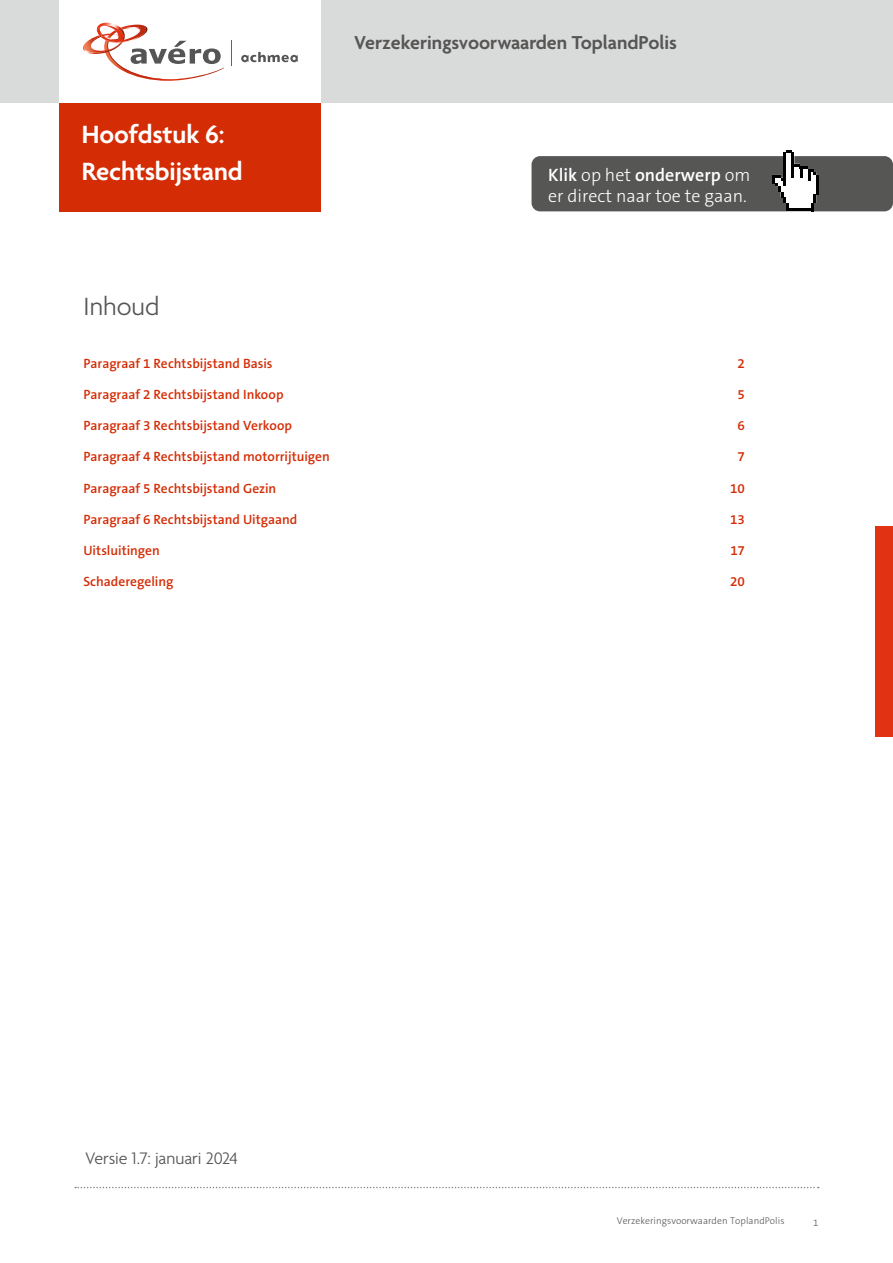
<style>
.page{position:relative;width:893px;height:1263px;background:#fff}
.page>*{position:absolute;margin:0;border:0;box-sizing:border-box;transform-origin:0 0}
.t1{font:600 27px/37.5px "Agenda";letter-spacing:-.005em;color:#fff}
.Hoofdstuk_kop{font:300 27px "Agenda";color:#565655}
.t2{font:600 20.25px "Agenda";color:#565655}
.t3{font:300 18px "The Sans B3";color:#fff}
.Productnamen{font:300 18px "Agenda";letter-spacing:-.005em;color:#555}
.t4{font:600 18px "The Sans B6";color:#fff}
.inhoudsopgave_tussenkopje{font:600 13.5px "The Sans B6";color:#d42d06}
.t5{font:300 9.75px "The Sans B3";letter-spacing:.005em;color:#555}
.s1{font-family:"The Sans B3";font-weight:300}
</style>
<div class="page">
<div style="left:0;top:0;width:893px;height:103px;background:#d9dada"></div>
<div style="left:60px;top:0;width:261px;height:103px;background:#fff"></div>
<svg style="left:241px;top:52px;width:57px;height:10px"></svg>
<svg style="left:83px;top:22px;width:141px;height:59px"></svg>
<svg style="left:231px;top:41px;width:1px;height:25px"></svg>
<div style="left:531px;top:156px;width:362px;height:55px;background:#565655;border-radius:9px"></div>
<svg style="left:772px;top:150px;width:47px;height:61px"></svg>
<svg style="left:75px;top:1187px;width:744px;height:1px"></svg>
<div style="left:60px;top:103px;width:261px;height:108px;background:#d42d06"></div>
<div style="left:876px;top:526px;width:17px;height:211px;background:#e13214"></div>
<h1 class="t1" style="left:82px;top:117px;width:162px">Hoofdstuk 6:<br>Rechtsbijstand</h1>
<p class="Hoofdstuk_kop" style="left:84px;top:292px;width:77px">Inhoud</p>
<h2 class="t2" style="left:354px;top:31px;width:325px">Verzekeringsvoorwaarden ToplandPolis</h2>
<h3 class="t4" style="left:548px;top:165px;width:204px">Klik <span class="s1">op het</span> onderwerp <span class="s1">om</span></h3>
<h3 class="t3" style="left:548px;top:187px;width:200px">er direct naar toe te gaan.</h3>
<p class="inhoudsopgave_tussenkopje" style="left:83px;top:356px;width:191px">Paragraaf 1 Rechtsbijstand Basis</p>
<p class="inhoudsopgave_tussenkopje" style="left:737px;top:356px;width:9px">2</p>
<p class="inhoudsopgave_tussenkopje" style="left:83px;top:387px;width:202px">Paragraaf 2 Rechtsbijstand Inkoop</p>
<p class="inhoudsopgave_tussenkopje" style="left:737px;top:387px;width:9px">5</p>
<p class="inhoudsopgave_tussenkopje" style="left:83px;top:418px;width:210px">Paragraaf 3 Rechtsbijstand Verkoop</p>
<p class="inhoudsopgave_tussenkopje" style="left:737px;top:418px;width:9px">6</p>
<p class="inhoudsopgave_tussenkopje" style="left:83px;top:450px;width:248px">Paragraaf 4 Rechtsbijstand motorrijtuigen</p>
<p class="inhoudsopgave_tussenkopje" style="left:737px;top:450px;width:9px">7</p>
<p class="inhoudsopgave_tussenkopje" style="left:83px;top:481px;width:195px">Paragraaf 5 Rechtsbijstand Gezin</p>
<p class="inhoudsopgave_tussenkopje" style="left:730px;top:481px;width:16px">10</p>
<p class="inhoudsopgave_tussenkopje" style="left:83px;top:512px;width:216px">Paragraaf 6 Rechtsbijstand Uitgaand</p>
<p class="inhoudsopgave_tussenkopje" style="left:730px;top:512px;width:16px">13</p>
<p class="inhoudsopgave_tussenkopje" style="left:83px;top:543px;width:78px">Uitsluitingen</p>
<p class="inhoudsopgave_tussenkopje" style="left:731px;top:543px;width:16px">17</p>
<p class="inhoudsopgave_tussenkopje" style="left:83px;top:575px;width:92px">Schaderegeling</p>
<p class="inhoudsopgave_tussenkopje" style="left:730px;top:575px;width:16px">20</p>
<p class="Productnamen" style="left:85px;top:1148px;width:155px">Versie 1.7: januari 2024</p>
<p class="t5" style="left:617px;top:1215px;width:169px">Verzekeringsvoorwaarden ToplandPolis</p>
<p class="t5" style="left:813px;top:1217px;width:7px">1</p>
</div>
